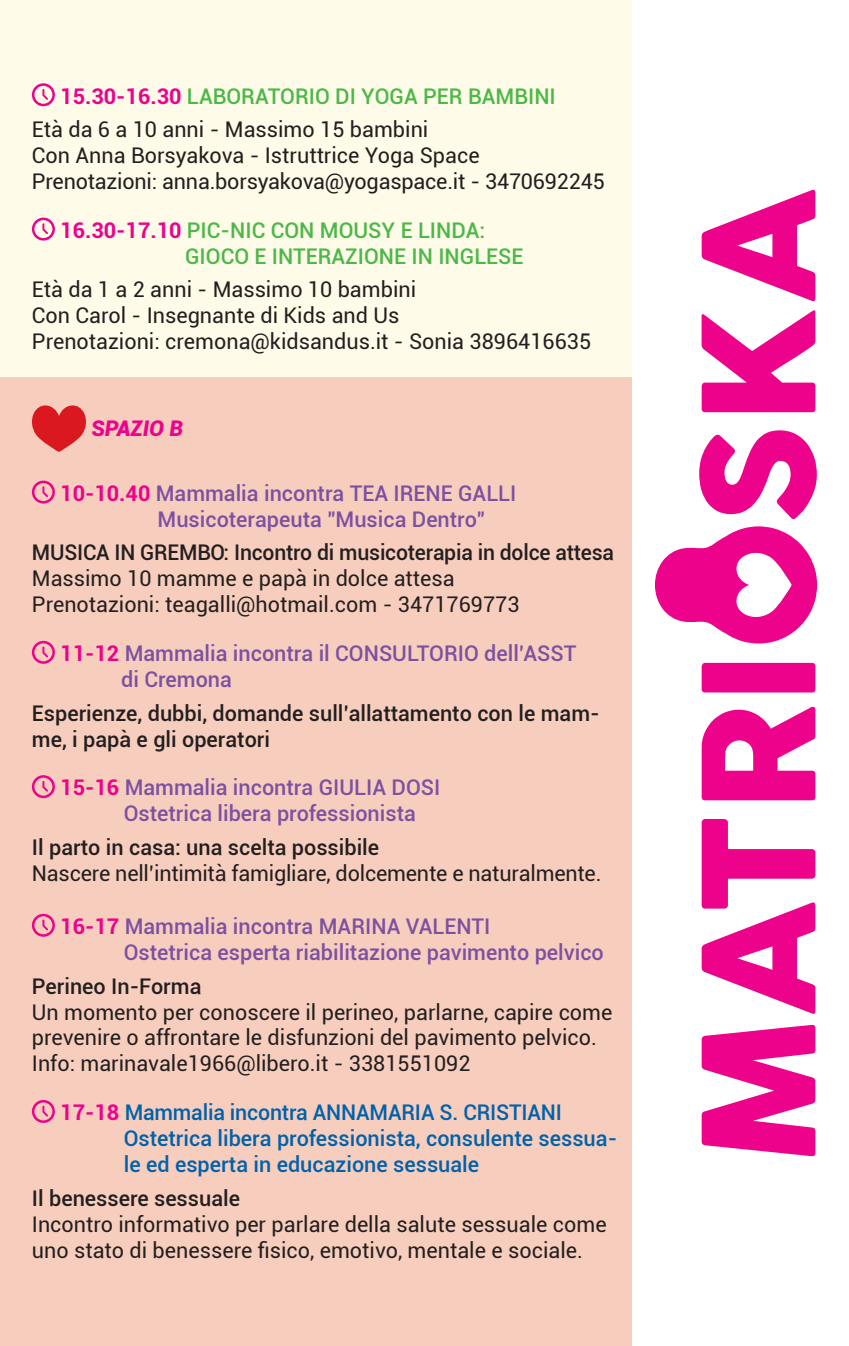
<style>
.page{position:relative;width:849px;height:1346px;background:#fff}
.page>*{position:absolute;margin:0;border:0;box-sizing:border-box;transform-origin:0 0}
.t1{font:21.6px/25.9px "Roboto";color:#231f20}
.t2{font:500 21.6px "Roboto";color:#7c51a1}
.t3{font:500 21.6px/25.9px "Roboto";color:#231f20}
.t4{font:500 21.6px/25.9px "Roboto";color:#0161aa}
.t5{font:500 21.6px "Roboto";color:#4cb848}
.t6{font:italic 900 21.6px "Roboto";color:#ed028c}
.s1{font-weight:700;color:#ed028c}
</style>
<div class="page">
<div style="left:0;top:328px;width:631px;height:1018px;background:#f7cebd"></div>
<div style="left:0;top:0;width:631px;height:376px;background:#fefbe8"></div>
<svg style="left:32px;top:83px;width:23px;height:23px"></svg>
<svg style="left:32px;top:218px;width:23px;height:23px"></svg>
<svg style="left:31px;top:405px;width:56px;height:47px"></svg>
<svg style="left:32px;top:481px;width:23px;height:22px"></svg>
<svg style="left:32px;top:641px;width:23px;height:23px"></svg>
<svg style="left:32px;top:775px;width:23px;height:23px"></svg>
<svg style="left:32px;top:914px;width:23px;height:23px"></svg>
<svg style="left:32px;top:1100px;width:23px;height:23px"></svg>
<svg style="left:701px;top:819px;width:114px;height:195px"></svg>
<svg style="left:701px;top:707px;width:114px;height:93px"></svg>
<div style="left:701px;top:663px;width:114px;height:29px;background:#ed028c"></div>
<svg style="left:701px;top:1025px;width:114px;height:131px"></svg>
<svg style="left:699px;top:430px;width:117px;height:89px"></svg>
<svg style="left:701px;top:310px;width:114px;height:102px"></svg>
<svg style="left:701px;top:190px;width:114px;height:111px"></svg>
<svg style="left:654px;top:526px;width:162px;height:117px"></svg>
<p class="t5" style="left:60px;top:81px;width:497px"><span class="s1">15.30-16.30</span> LABORATORIO DI YOGA PER BAMBINI</p>
<p class="t1" style="left:32px;top:116px;width:398px">Età da 6 a 10 anni - Massimo 15 bambini</p>
<p class="t1" style="left:32px;top:142px;width:449px">Con Anna Borsyakova - Istruttrice Yoga Space</p>
<p class="t1" style="left:32px;top:168px;width:574px">Prenotazioni: anna.borsyakova@yogaspace.it - 3470692245</p>
<p class="t5" style="left:60px;top:215px;width:426px"><span class="s1">16.30-17.10</span> PIC-NIC CON MOUSY E LINDA:</p>
<p class="t5" style="left:185px;top:241px;width:340px">GIOCO E INTERAZIONE IN INGLESE</p>
<p class="t1" style="left:32px;top:276px;width:385px">Età da 1 a 2 anni - Massimo 10 bambini</p>
<p class="t1" style="left:32px;top:302px;width:369px">Con Carol - Insegnante di Kids and Us</p>
<p class="t1" style="left:32px;top:328px;width:560px">Prenotazioni: cremona@kidsandus.it - Sonia 3896416635</p>
<p class="t6" style="left:91px;top:413px;width:93px">SPAZIO B</p>
<p class="t2" style="left:60px;top:478px;width:457px"><span class="s1">10-10.40</span> Mammalia incontra TEA IRENE GALLI</p>
<p class="t2" style="left:157px;top:504px;width:329px">Musicoterapeuta "Musica Dentro"</p>
<p class="t3" style="left:32px;top:539px;width:583px">MUSICA IN GREMBO: Incontro di musicoterapia in dolce attesa</p>
<p class="t1" style="left:32px;top:565px;width:424px">Massimo 10 mamme e papà in dolce attesa</p>
<p class="t1" style="left:32px;top:591px;width:489px">Prenotazioni: teagalli@hotmail.com - 3471769773</p>
<p class="t2" style="left:60px;top:638px;width:517px"><span class="s1">11-12</span> Mammalia incontra il CONSULTORIO dell’ASST</p>
<p class="t2" style="left:121px;top:664px;width:112px">di Cremona</p>
<p class="t3" style="left:32px;top:699px;width:569px">Esperienze, dubbi, domande sull’allattamento con le mam&shy;me, i papà e gli operatori</p>
<p class="t2" style="left:60px;top:772px;width:381px"><span class="s1">15-16</span> Mammalia incontra GIULIA DOSI</p>
<p class="t2" style="left:124px;top:798px;width:293px">Ostetrica libera professionista</p>
<p class="t3" style="left:32px;top:833px;width:348px">Il parto in casa: una scelta possibile</p>
<p class="t1" style="left:32px;top:859px;width:571px">Nascere nell’intimità famigliare, dolcemente e naturalmente.</p>
<p class="t2" style="left:60px;top:911px;width:431px"><span class="s1">16-17</span> Mammalia incontra MARINA VALENTI</p>
<p class="t2" style="left:124px;top:937px;width:481px">Ostetrica esperta riabilitazione pavimento pelvico</p>
<p class="t3" style="left:32px;top:972px;width:171px">Perineo In-Forma</p>
<p class="t1" style="left:32px;top:998px;width:582px">Un momento per conoscere il perineo, parlarne, capire come prevenire o affrontare le disfunzioni del pavimento pelvico.</p>
<p class="t1" style="left:32px;top:1050px;width:440px">Info: marinavale1966@libero.it - 3381551092</p>
<p class="t4" style="left:60px;top:1099px;width:503px"><span class="s1">17-18</span> Mammalia incontra ANNAMARIA S. CRISTIANI</p>
<p class="t4" style="left:124px;top:1125px;width:495px">Ostetrica libera professionista, consulente sessua&shy;le ed esperta in educazione sessuale</p>
<p class="t3" style="left:32px;top:1184px;width:209px">Il benessere sessuale</p>
<p class="t1" style="left:32px;top:1210px;width:576px">Incontro informativo per parlare della salute sessuale come uno stato di benessere fisico, emotivo, mentale e sociale.</p>
</div>
